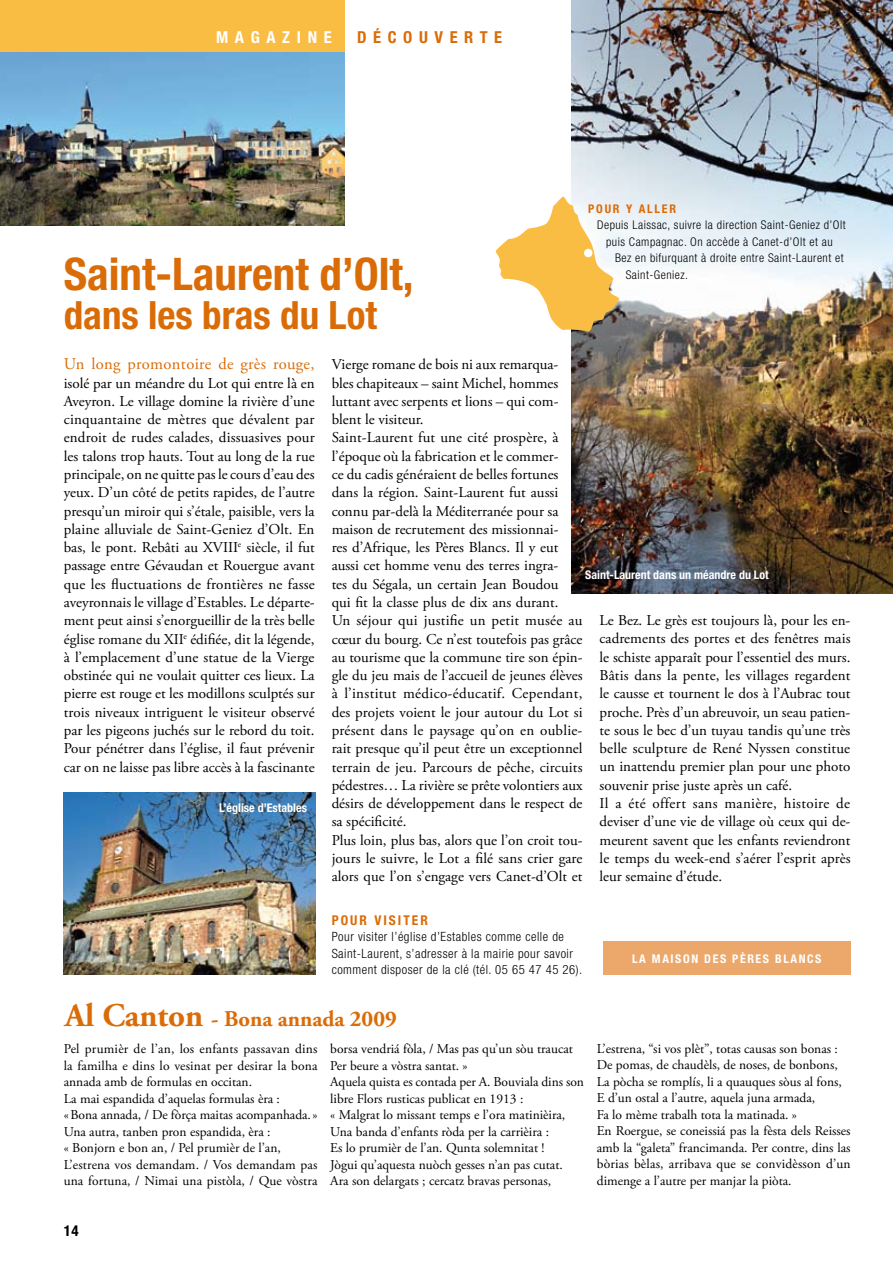
<style>
.page{position:relative;width:893px;height:1263px;background:#fff}
.page>*{position:absolute;margin:0;border:0;box-sizing:border-box;transform-origin:0 0}
.t1{font:700 condensed 45px "Helvetica Neue";color:#da6c08}
.t2{font:700 condensed 39px "Helvetica Neue";color:#da6c08}
.t3{font:700 22.5px "Adobe Garamond Pro";color:#da6c08}
.t4{font:16.5px "Adobe Garamond Pro";letter-spacing:.02em;color:#da6c08}
.t5{font:700 condensed 16.5px "Helvetica Neue";letter-spacing:.4em;color:#da6c08}
.t6{font:700 condensed 16.5px "Helvetica Neue";letter-spacing:.4em;color:#fff}
.t7{font:15px/18.3px "Adobe Garamond Pro";color:#000}
.t8{font:700 condensed 15px "Helvetica Neue";color:#000}
.t9{font:13.5px/16.5px "Adobe Garamond Pro";color:#000}
.t10{font:700 condensed 13.5px "Helvetica Neue";color:#da6c08}
.t11{font:300 condensed 12.75px/16.5px "Helvetica Neue";letter-spacing:.04em;color:#000}
.t12{font:300 condensed 12px/16.5px "Helvetica Neue";letter-spacing:.04em;color:#000;text-align:center}
.t13{font:700 condensed 12px "Helvetica Neue";color:#fff}
.t14{font:700 condensed 12px "Helvetica Neue";letter-spacing:.13em;color:#fff}
.t15{font:700 condensed 12px "Helvetica Neue";letter-spacing:.15em;color:#da6c08}
.s1{font-size:33px}
</style>
<div class="page">
<img style="left:571px;top:0;width:322px;height:594px">
<img style="left:0;top:51px;width:344px;height:174px">
<img style="left:64px;top:792px;width:251px;height:182px">
<div style="left:603px;top:942px;width:247px;height:33px;background:#eca86a"></div>
<div style="left:0;top:0;width:344px;height:51px;background:#fabd43"></div>
<svg style="left:496px;top:196px;width:124px;height:137px"></svg>
<div style="left:584px;top:249px;width:8px;height:8px;background:#fff;border-radius:50%"></div>
<p class="t6" style="left:216px;top:27px;width:117px">MAGAZINE</p>
<p class="t5" style="left:357px;top:27px;width:146px">DÉCOUVERTE</p>
<p class="t15" style="left:588px;top:201px;width:90px">POUR Y ALLER</p>
<p class="t12" style="left:597px;top:217px;width:250px">Depuis Laissac, suivre la direction Saint-Geniez d’Olt puis Campagnac. On accède à Canet-d’Olt et au</p>
<p class="t12" style="left:626px;top:250px;width:219px;text-align:left;text-indent:-10px">Bez en bifurquant à droite entre Saint-Laurent et<br>Saint-Geniez.</p>
<h1 class="t1" style="left:64px;top:247px;width:351px">Saint-Laurent d’Olt,</h1>
<h2 class="t2" style="left:64px;top:292px;width:315px">dans les bras du Lot</h2>
<p class="t4" style="left:64px;top:354px;width:252px">Un long promontoire de grès rouge,</p>
<p class="t7" style="left:64px;top:374px;width:253px;text-align:justify">isolé par un méandre du Lot qui entre là en Aveyron. Le village domine la rivière d’une cinquantaine de mètres que dévalent par endroit de rudes calades, dissuasives pour les talons trop hauts. Tout au long de la rue principale, on ne quitte pas le cours d’eau des yeux. D’un côté de petits rapides, de l’autre presqu’un miroir qui s’étale, paisible, vers la plaine alluviale de Saint-Geniez d’Olt. En bas, le pont. Rebâti au XVIII<sup>e</sup> siècle, il fut passage entre Gévaudan et Rouergue avant que les fluctuations de frontières ne fasse aveyronnais le village d’Estables. Le départe&shy;ment peut ainsi s’enorgueillir de la très belle église romane du XII<sup>e</sup> édifiée, dit la légende, à l’emplacement d’une statue de la Vierge obstinée qui ne voulait quitter ces lieux. La pierre est rouge et les modillons sculptés sur trois niveaux intriguent le visiteur observé par les pigeons juchés sur le rebord du toit.<br>Pour pénétrer dans l’église, il faut prévenir car on ne laisse pas libre accès à la fascinante</p>
<p class="t7" style="left:332px;top:356px;width:252px">Vierge romane de bois ni aux remarqua&shy;bles chapiteaux – saint Michel, hommes luttant avec serpents et lions – qui com&shy;blent le visiteur.<br>Saint-Laurent fut une cité prospère, à l’époque où la fabrication et le commer-<br>ce du cadis généraient de belles fortunes dans la région. Saint-Laurent fut aussi connu par-delà la Méditerranée pour sa maison de recrutement des missionnai-<br>res d’Afrique, les Pères Blancs. Il y eut aussi cet homme venu des terres ingra-<br>tes du Ségala, un certain Jean Boudou<br>qui fit la classe plus de dix ans durant.<br>Un séjour qui justifie un petit musée au cœur du bourg. Ce n’est toutefois pas grâce au tourisme que la commune tire son épin&shy;gle du jeu mais de l’accueil de jeunes élèves à l’institut médico-éducatif. Cependant, des projets voient le jour autour du Lot si présent dans le paysage qu’on en oublie&shy;rait presque qu’il peut être un exceptionnel terrain de jeu. Parcours de pêche, circuits pédestres… La rivière se prête volontiers aux désirs de développement dans le respect de sa spécificité.<br>Plus loin, plus bas, alors que l’on croit tou&shy;jours le suivre, le Lot a filé sans crier gare alors que l’on s’engage vers Canet-d’Olt et</p>
<p class="t13" style="left:585px;top:567px;width:185px">Saint-Laurent dans un méandre du Lot</p>
<p class="t7" style="left:600px;top:612px;width:253px">Le Bez. Le grès est toujours là, pour les en&shy;cadrements des portes et des fenêtres mais le schiste apparaît pour l’essentiel des murs.<br>Bâtis dans la pente, les villages regardent le causse et tournent le dos à l’Aubrac tout proche. Près d’un abreuvoir, un seau patien&shy;te sous le bec d’un tuyau tandis qu’une très belle sculpture de René Nyssen constitue un inattendu premier plan pour une photo souvenir prise juste après un café.<br>Il a été offert sans manière, histoire de deviser d’une vie de village où ceux qui de&shy;meurent savent que les enfants reviendront le temps du week-end s’aérer l’esprit après leur semaine d’étude.</p>
<p class="t13" style="left:219px;top:800px;width:89px">L’église d’Estables</p>
<p class="t10" style="left:332px;top:912px;width:52px">Pour visiter</p>
<p class="t11" style="left:332px;top:928px;width:252px">Pour visiter l’église d’Estables comme celle de<br>Saint-Laurent, s’adresser à la mairie pour savoir comment disposer de la clé (tél. 05 65 47 45 26).</p>
<h3 class="t3" style="left:65px;top:1006px;width:334px"><span class="s1">Al Canton</span> - Bona annada 2009</h3>
<p class="t14" style="left:632px;top:951px;width:191px">LA MAISON DES PÈRES BLANCS</p>
<p class="t9" style="left:64px;top:1041px;width:255px">Pel prumièr de l’an, los enfants passavan dins la familha e dins lo vesinat per desirar la bona annada amb de formulas en occitan.<br>La mai espandida d’aquelas formulas èra :<br>«Bona annada, / De fòrça maitas acompanhada.» Una autra, tanben pron espandida, èra :<br>« Bonjorn e bon an, / Pel prumièr de l’an, L’estrena vos demandam. / Vos demandam pas una fortuna, / Nimai una pistòla, / Que vòstra</p>
<p class="t9" style="left:330px;top:1041px;width:255px">borsa vendriá fòla, / Mas pas qu’un sòu traucat Per beure a vòstra santat. »<br>Aquela quista es contada per A. Bouviala dins son libre Flors rusticas publicat en 1913 :<br>« Malgrat lo missant temps e l’ora matinièira, Una banda d’enfants ròda per la carrièira :<br>Es lo prumièr de l’an. Qunta solemnitat !<br>Jògui qu’aquesta nuòch gesses n’an pas cutat.<br>Ara son delargats ; cercatz bravas personas,</p>
<p class="t9" style="left:597px;top:1041px;width:255px">L’estrena, “si vos plèt”, totas causas son bonas :<br>De pomas, de chaudèls, de noses, de bonbons, La pòcha se romplís, li a quauques sòus al fons, E d’un ostal a l’autre, aquela juna armada,<br>Fa lo mème trabalh tota la matinada. »<br>En Roergue, se coneissiá pas la fèsta dels Reisses amb la “galeta” francimanda. Per contre, dins las bòrias bèlas, arribava que se convidèsson d’un dimenge a l’autre per manjar la piòta.</p>
<p class="t8" style="left:64px;top:1222px;width:16px">14</p>
</div>
